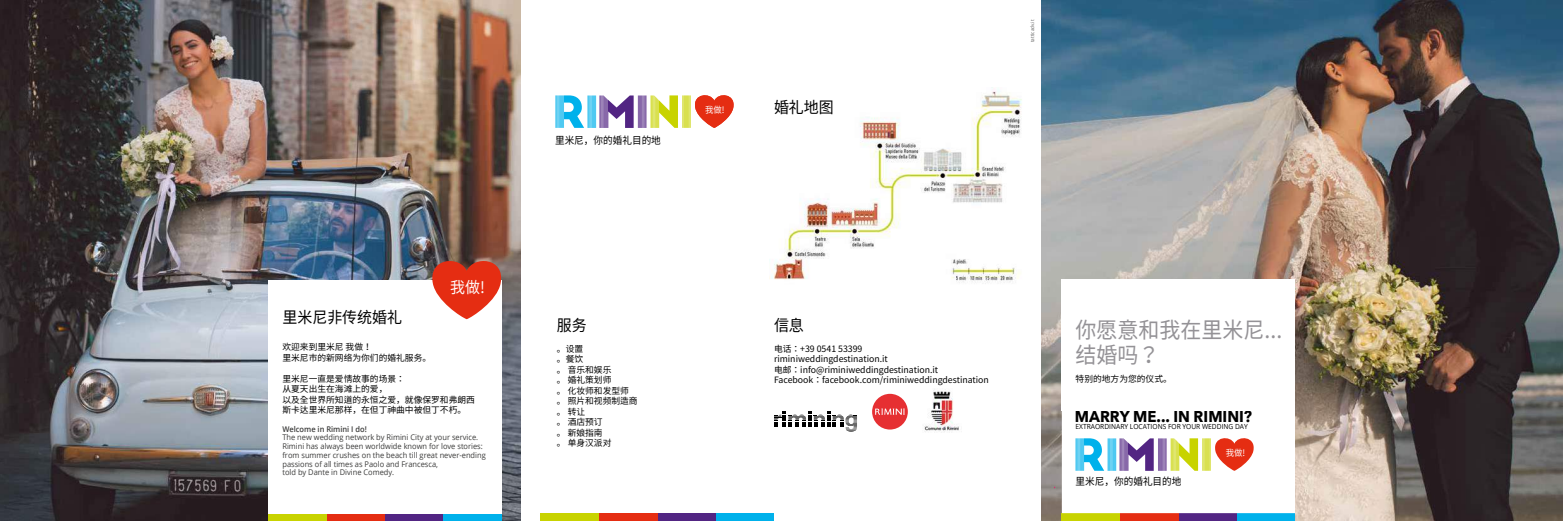
<style>
.page{position:relative;width:1563px;height:521px;background:#fff}
.page>*{position:absolute;margin:0;border:0;box-sizing:border-box;transform-origin:0 0}
.t1{font:22.14px/25.2px "Source Han Sans K Regular";color:#949296;scale:.95 1}
.t2{font:700 15.75px "Avenir Next";color:#000;scale:.95 1}
.t3{font:15.75px "Source Han Sans K Regular";color:#000;scale:.95 1}
.t4{font:15.75px "Source Han Sans K Regular";color:#fffdfd;scale:.95 1}
.t5{font:11.38px "Open Sans";color:#000;scale:.95 1}
.t6{font:10.15px "Source Han Sans K Regular";color:#000;scale:.95 1}
.t7{font:8.84px "Source Han Sans K Regular";color:#fffdfd;scale:.95 1}
.t8{font:8.75px/10.5px "Source Han Sans K Regular";color:#000}
.t9{font:7.88px/8.8px "Open Sans";color:#3c3c3b;scale:.95 1}
.t10{font:600 7.88px "Open Sans";color:#3c3c3b;scale:.95 1}
.t11{font:7px "Open Sans";color:#000;scale:.95 1}
.t12{font:4.81px "Open Sans";color:#616160;scale:.95 1}
</style>
<div class="page">
<img style="left:0;top:0;width:521px;height:521px">
<img style="left:1042px;top:0;width:521px;height:521px">
<div style="left:443px;top:513px;width:58px;height:8px;background:#00b1eb"></div>
<div style="left:384px;top:513px;width:59px;height:8px;background:#522583"></div>
<div style="left:326px;top:513px;width:58px;height:8px;background:#e52d12"></div>
<div style="left:268px;top:513px;width:58px;height:8px;background:#c8d300"></div>
<div style="left:716px;top:513px;width:58px;height:8px;background:#00b1eb"></div>
<div style="left:657px;top:513px;width:59px;height:8px;background:#522583"></div>
<div style="left:599px;top:513px;width:58px;height:8px;background:#e52d12"></div>
<div style="left:541px;top:513px;width:58px;height:8px;background:#c8d300"></div>
<div style="left:1236px;top:513px;width:59px;height:8px;background:#00b1eb"></div>
<div style="left:1178px;top:513px;width:58px;height:8px;background:#522583"></div>
<div style="left:1120px;top:513px;width:58px;height:8px;background:#e52d12"></div>
<div style="left:1062px;top:513px;width:58px;height:8px;background:#c8d300"></div>
<div style="left:268px;top:280px;width:233px;height:233px;background:#fff"></div>
<svg style="left:774px;top:411px;width:83px;height:21px"></svg>
<svg style="left:1062px;top:410px;width:233px;height:103px"></svg>
<svg style="left:1075px;top:435px;width:181px;height:36px"></svg>
<svg style="left:428px;top:255px;width:78px;height:64px"></svg>
<div style="left:872px;top:394px;width:36px;height:35px;background:#e62f32;border-radius:50%"></div>
<img style="left:924px;top:390px;width:35px;height:42px">
<img style="left:769px;top:89px;width:253px;height:195px">
<svg style="left:555px;top:95px;width:179px;height:33px"></svg>
<div style="left:1062px;top:279px;width:233px;height:131px;background:#fff"></div>
<svg style="left:875px;top:409px;width:30px;height:6px"></svg>
<h2 class="t3" style="left:282px;top:308px;width:128px">里米尼非传统婚礼</h2>
<h2 class="t4" style="left:450px;top:278px;width:38px">我做!</h2>
<p class="t8" style="left:282px;top:342px;width:150px">欢迎来到里米尼 我做！<br>里米尼市的新网络为你们的婚礼服务。</p>
<p class="t8" style="left:282px;top:373px;width:194px">里米尼一直是爱情故事的场景：<br>从夏天出生在海滩上的爱，<br>以及全世界所知道的永恒之爱，就像保罗和弗朗西斯卡达里米尼那样，在但丁神曲中被但丁不朽。</p>
<p class="t10" style="left:282px;top:423px;width:90px">Welcome in Rimini I do!</p>
<p class="t9" style="left:282px;top:433px;width:216px">The new wedding network by Rimini City at your service.<br>Rimini has always been worldwide known for love stories: from summer crushes on the beach till great never-ending passions of all times as Paolo and Francesca,<br>told by Dante in Divine Comedy.</p>
<p class="t6" style="left:555px;top:135px;width:113px">里米尼，你的婚礼目的地</p>
<p class="t7" style="left:705px;top:105px;width:22px">我做!</p>
<h2 class="t3" style="left:774px;top:99px;width:65px">婚礼地图</h2>
<p class="t12" style="left:1029px;top:42px;width:25px;rotate:-90deg">tatticadv.it</p>
<h2 class="t3" style="left:557px;top:317px;width:33px">服务</h2>
<p class="t8" style="left:557px;top:343px;width:82px">。设置<br>。餐饮<br>。 音乐和娱乐<br>。 婚礼策划师<br>。 化妆师和发型师。 照片和视频制造商。 转让<br>。 酒店预订<br>。 新娘指南<br>。 单身汉派对</p>
<h2 class="t3" style="left:774px;top:317px;width:33px">信息</h2>
<p class="t8" style="left:774px;top:343px;width:216px">电话：+39 0541 53399<br>riminiweddingdestination.it<br>电邮：info@riminiweddingdestination.it<br>Facebook：facebook.com/riminiweddingdestination</p>
<h1 class="t1" style="left:1075px;top:318px;width:219px">你愿意和我在里米尼...结婚吗？</h1>
<p class="t8" style="left:1075px;top:373px;width:98px">特别的地方为您的仪式。</p>
<h3 class="t5" style="left:1073px;top:376px;width:127px">LUOGHI STRAORDINARI</h3>
<h2 class="t2" style="left:1075px;top:403px;width:188px">MARRY ME... IN RIMINI?</h2>
<p class="t11" style="left:1075px;top:422px;width:183px">EXTRAORDINARY LOCATIONS FOR YOUR WEDDING DAY</p>
<p class="t6" style="left:1075px;top:476px;width:113px">里米尼，你的婚礼目的地</p>
<p class="t7" style="left:1225px;top:448px;width:22px">我做!</p>
</div>
